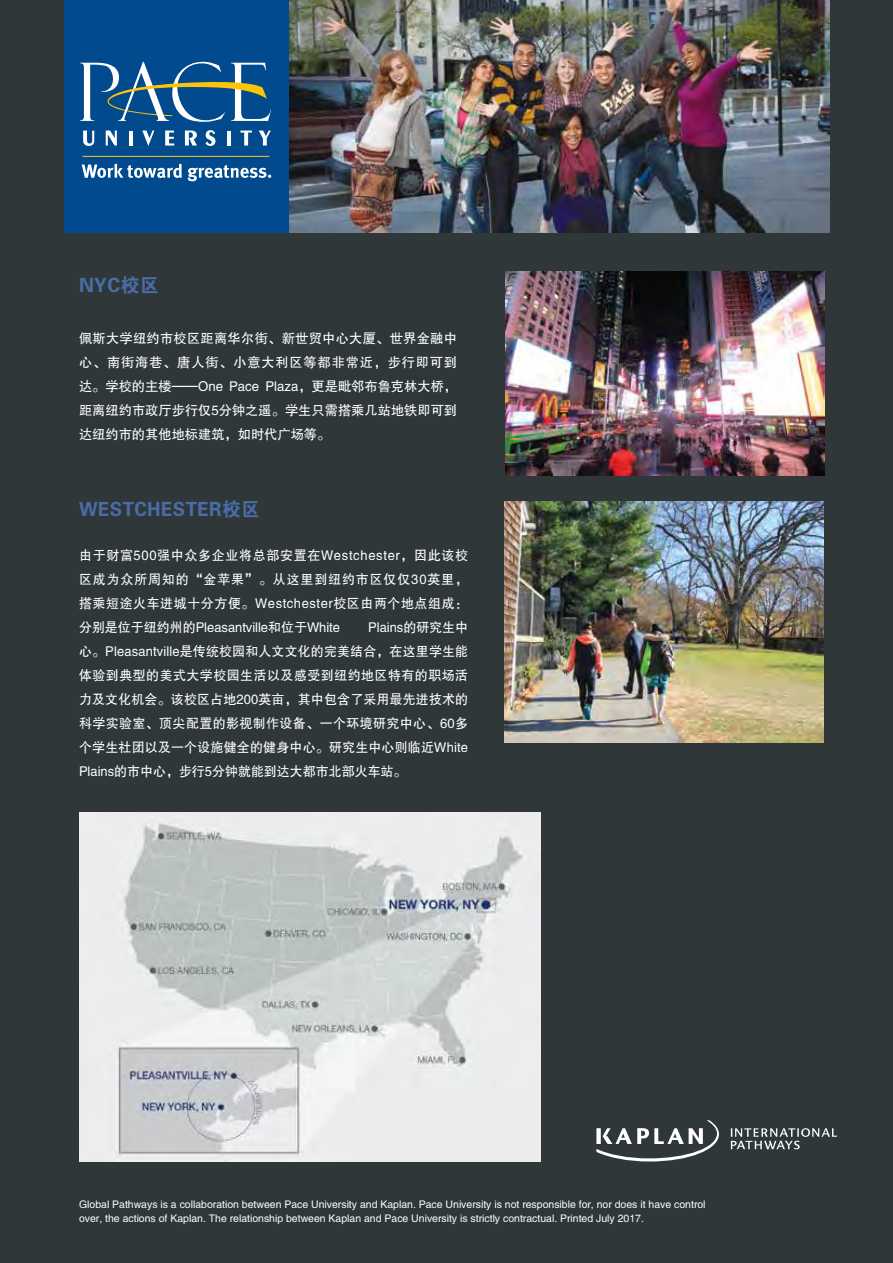
<style>
.page{position:relative;width:893px;height:1263px;background:#2f3739}
.page>*{position:absolute;margin:0;border:0;box-sizing:border-box;transform-origin:0 0}
.t1{font:19.5px "FZDHTK GBK1 0";letter-spacing:.02em;color:#4a6da7;scale:.96 1}
.t2{font:19.5px "FZDHTK GBK1 0";letter-spacing:.02em;color:#4a6da7}
.t3{font:13.5px/24px "FZHTJW GB1 0";color:#fff;text-align:justify;scale:.96 1}
.t4{font:13.5px/24px "FZHTJW GB1 0";color:#fff;text-align:justify}
.t5{font:10.5px/13.5px "FZHTJW GB1 0";color:#fff}
</style>
<div class="page">
<div style="left:64px;top:0;width:226px;height:232px;background:#004a8d"></div>
<svg style="left:80px;top:61px;width:192px;height:121px"></svg>
<hr style="left:82px;top:156px;width:187px;height:1px;background:#ffc424">
<img style="left:290px;top:0;width:539px;height:232px">
<img style="left:506px;top:271px;width:318px;height:204px">
<img style="left:505px;top:502px;width:318px;height:240px">
<img style="left:79px;top:812px;width:461px;height:349px">
<svg style="left:596px;top:1120px;width:123px;height:41px"></svg>
<svg style="left:731px;top:1128px;width:106px;height:21px"></svg>
<h1 class="t2" style="left:79px;top:275px;width:81px">NYC校区</h1>
<p class="t4" style="left:79px;top:327px;width:380px">佩斯大学纽约市校区距离华尔街、新世贸中心大厦、世界金融中心、南街海巷、唐人街、小意大利区等都非常近，步行即可到达。学校的主楼——One Pace Plaza，更是毗邻布鲁克林大桥，距离纽约市政厅步行仅5分钟之遥。学生只需搭乘几站地铁即可到达纽约市的其他地标建筑，如时代广场等。</p>
<h1 class="t1" style="left:79px;top:498px;width:190px">WESTCHESTER校区</h1>
<p class="t3" style="left:79px;top:544px;width:407px">由于财富500强中众多企业将总部安置在Westchester，因此该校区成为众所周知的“金苹果”。从这里到纽约市区仅仅30英里，搭乘短途火车进城十分方便。Westchester校区由两个地点组成：分别是位于纽约州的Pleasantville和位于White</p>
<p class="t3" style="left:79px;top:616px;width:407px;text-indent:289px">Plains的研究生中心。Pleasantville是传统校园和人文文化的完美结合，在这里学生能体验到典型的美式大学校园生活以及感受到纽约地区特有的职场活力及文化机会。该校区占地200英亩，其中包含了采用最先进技术的科学实验室、顶尖配置的影视制作设备、一个环境研究中心、60多个学生社团以及一个设施健全的健身中心。研究生中心则临近White Plains的市中心，步行5分钟就能到达大都市北部火车站。</p>
<p class="t5" style="left:79px;top:1198px;width:628px">Global Pathways is a collaboration between Pace University and Kaplan. Pace University is not responsible for, nor does it have control over, the actions of Kaplan. The relationship between Kaplan and Pace University is strictly contractual. Printed July 2017.·</p>
</div>
